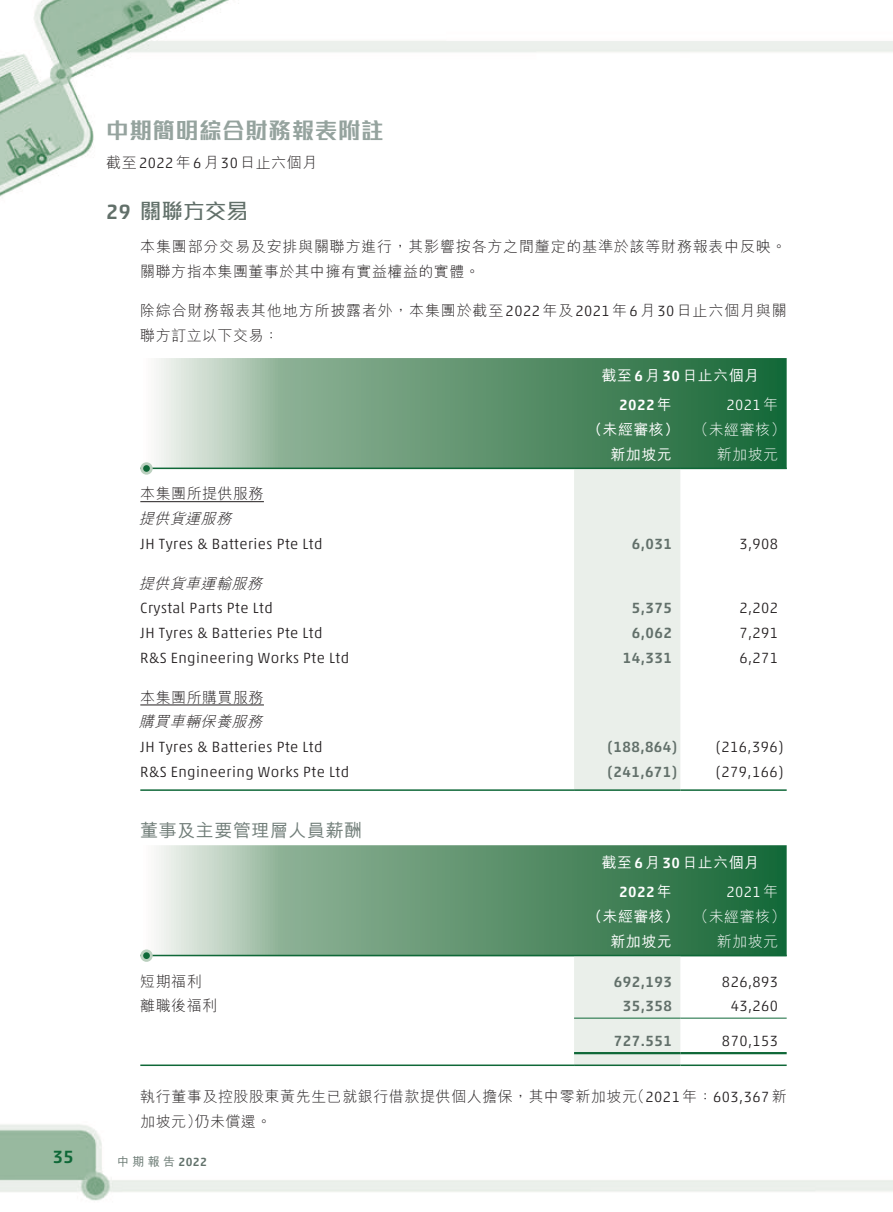
<style>
.page{position:relative;width:893px;height:1212px;background:#fff}
.page>*{position:absolute;margin:0;border:0;box-sizing:border-box;transform-origin:0 0}
.t1{font:700 22.5px "M Stiff Hei HK";letter-spacing:.03em;color:#95a39e}
._3__標題{font:500 21px "M Stiff Hei HK";letter-spacing:.03em;color:#62706a}
._3__標題-2{font:500 21px "Akko Pro";color:#62706a}
._4__副標題{font:500 18px "M Hei HK";letter-spacing:.03em;color:#6f7c77}
.t2{font:500 18px "Akko Pro";color:#0f6838}
._1__內文{font:300 15px "Akko Pro";letter-spacing:.03em;color:#231f20}
._1__內文-2{font:300 15px/24.8px "M Hei HK";letter-spacing:.055em;color:#231f20}
._1__內文-3{font:300 15px/24.8px "M Hei HK";letter-spacing:.035em;color:#231f20}
._1__內文-4{font:500 15px "Akko Pro";letter-spacing:.03em;color:#62706a}
._1__內文-5{font:500 15px "M Hei HK";letter-spacing:.03em;color:#fff}
._1__內文-6{font:italic 300 15px "M Hei HK";color:#231f20}
._1__內文-7{font:300 15px "M Hei HK";letter-spacing:.03em;color:#fff}
._1__內文-8{font:500 15px "Akko Pro";letter-spacing:.03em;color:#fff}
._1__內文-9{font:300 15px "Akko Pro";letter-spacing:.03em;color:#fff}
.t3{font:500 12px "M Hei HK";color:#62726b}
.s1{font-family:"Akko Pro"}
.s2{font-family:"M Hei HK"}
.s3{font-weight:700}
</style>
<div class="page">
<img style="left:0;top:0;width:892px;height:1201px">
<svg style="left:140px;top:358px;width:647px;height:110px"></svg>
<div style="left:574px;top:469px;width:106px;height:320px;background:#eaefea"></div>
<hr style="left:140px;top:468px;width:434px;height:1px;background:#0f6838">
<svg style="left:140px;top:462px;width:13px;height:13px"></svg>
<div style="left:143px;top:465px;width:7px;height:7px;background:#0f6838;border-radius:50%"></div>
<hr style="left:574px;top:468px;width:106px;height:1px;background:#0f6838">
<hr style="left:680px;top:468px;width:107px;height:1px;background:#0f6838">
<hr style="left:140px;top:501px;width:124px;height:1px;background:#231f20">
<hr style="left:140px;top:704px;width:124px;height:1px;background:#231f20">
<hr style="left:140px;top:789px;width:434px;height:2px;background:#0f6838">
<hr style="left:574px;top:789px;width:106px;height:2px;background:#0f6838">
<hr style="left:680px;top:789px;width:107px;height:2px;background:#0f6838">
<svg style="left:140px;top:845px;width:647px;height:110px"></svg>
<div style="left:574px;top:956px;width:106px;height:108px;background:#eaefea"></div>
<hr style="left:140px;top:955px;width:434px;height:1px;background:#0f6838">
<svg style="left:140px;top:949px;width:13px;height:13px"></svg>
<div style="left:143px;top:952px;width:7px;height:7px;background:#0f6838;border-radius:50%"></div>
<hr style="left:574px;top:955px;width:106px;height:1px;background:#0f6838">
<hr style="left:680px;top:955px;width:107px;height:1px;background:#0f6838">
<hr style="left:574px;top:1018px;width:106px;height:1px;background:#0f6838">
<hr style="left:680px;top:1018px;width:107px;height:1px;background:#0f6838">
<hr style="left:574px;top:1052px;width:106px;height:2px;background:#0f6838">
<hr style="left:680px;top:1052px;width:107px;height:2px;background:#0f6838">
<hr style="left:140px;top:1064px;width:434px;height:2px;background:#0f6838">
<hr style="left:574px;top:1064px;width:106px;height:2px;background:#0f6838">
<hr style="left:680px;top:1064px;width:107px;height:2px;background:#0f6838">
<p class="t2" style="left:53px;top:1146px;width:22px">35</p>
<h1 class="t1" style="left:106px;top:120px;width:279px">中期簡明綜合財務報表附註</h1>
<p class="_1__內文-3" style="left:106px;top:150px;width:212px">截至<span class="s1">2022</span>年<span class="s1">6</span>月<span class="s1">30</span>日止六個月</p>
<p class="_3__標題" style="left:140px;top:200px;width:109px">關聯方交易</p>
<p class="_3__標題-2" style="left:106px;top:199px;width:26px">29</p>
<p class="_1__內文-2" style="left:140px;top:234px;width:648px">本集團部分交易及安排與關聯方進行，其影響按各方之間釐定的基準於該等財務報表中反映。關聯方指本集團董事於其中擁有實益權益的實體。</p>
<p class="_1__內文-2" style="left:140px;top:298px;width:648px">除綜合財務報表其他地方所披露者外，本集團於截至<span class="s1">2022</span>年及<span class="s1">2021</span>年<span class="s1">6</span>月<span class="s1">30</span>日止六個月與關聯方訂立以下交易：</p>
<p class="_1__內文-5" style="left:602px;top:364px;width:159px">截至<span class="s1">6</span>月<span class="s1">30</span>日止六個月</p>
<p class="_1__內文-8" style="left:619px;top:396px;width:54px">2022<span class="s2">年</span></p>
<p class="_1__內文-5" style="left:587px;top:418px;width:94px"><span class="s3">（</span>未經審核<span class="s3">(</span></p>
<p class="_1__內文-9" style="left:726px;top:396px;width:53px">2021<span class="s2">年</span></p>
<p class="_1__內文-7" style="left:693px;top:422px;width:94px">（未經審核(</p>
<p class="_1__內文-7" style="left:717px;top:446px;width:63px">新加坡元</p>
<p class="_1__內文-5" style="left:610px;top:443px;width:63px">新加坡元</p>
<p class="_1__內文-3" style="left:140px;top:481px;width:125px">本集團所提供服務</p>
<p class="_1__內文-6" style="left:139px;top:511px;width:98px">提供貨運服務</p>
<p class="_1__內文" style="left:140px;top:535px;width:184px">JH Tyres &amp; Batteries Pte Ltd</p>
<p class="_1__內文-6" style="left:139px;top:575px;width:129px">提供貨車運輸服務</p>
<p class="_1__內文-4" style="left:632px;top:535px;width:42px">6,031</p>
<p class="_1__內文" style="left:739px;top:535px;width:40px">3,908</p>
<p class="_1__內文" style="left:140px;top:599px;width:134px">Crystal Parts Pte Ltd</p>
<p class="_1__內文-4" style="left:632px;top:599px;width:42px">5,375</p>
<p class="_1__內文" style="left:739px;top:599px;width:40px">2,202</p>
<p class="_1__內文" style="left:140px;top:624px;width:184px">JH Tyres &amp; Batteries Pte Ltd</p>
<p class="_1__內文-4" style="left:632px;top:624px;width:42px">6,062</p>
<p class="_1__內文" style="left:739px;top:624px;width:40px">7,291</p>
<p class="_1__內文" style="left:140px;top:649px;width:210px">&amp;R S Engineering Works Pte Ltd</p>
<p class="_1__內文-3" style="left:140px;top:685px;width:125px">本集團所購買服務</p>
<p class="_1__內文-6" style="left:139px;top:714px;width:129px">購買車輛保養服務</p>
<p class="_1__內文-4" style="left:623px;top:649px;width:50px">14,331</p>
<p class="_1__內文" style="left:739px;top:649px;width:40px">6,271</p>
<p class="_1__內文" style="left:140px;top:738px;width:184px">JH Tyres &amp; Batteries Pte Ltd</p>
<p class="_1__內文-4" style="left:608px;top:738px;width:71px">)188,864(</p>
<p class="_1__內文" style="left:716px;top:738px;width:69px">)216,396(</p>
<p class="_1__內文" style="left:140px;top:763px;width:210px">&amp;R S Engineering Works Pte Ltd</p>
<p class="_1__內文-4" style="left:608px;top:763px;width:71px">)241,671(</p>
<p class="_1__內文" style="left:716px;top:763px;width:69px">)279,166(</p>
<p class="_4__副標題" style="left:140px;top:817px;width:223px">董事及主要管理層人員薪酬</p>
<p class="_1__內文-5" style="left:602px;top:852px;width:159px">截至<span class="s1">6</span>月<span class="s1">30</span>日止六個月</p>
<p class="_1__內文-8" style="left:619px;top:883px;width:54px">2022<span class="s2">年</span></p>
<p class="_1__內文-5" style="left:587px;top:906px;width:94px"><span class="s3">（</span>未經審核<span class="s3">(</span></p>
<p class="_1__內文-9" style="left:726px;top:883px;width:53px">2021<span class="s2">年</span></p>
<p class="_1__內文-7" style="left:693px;top:909px;width:94px">（未經審核(</p>
<p class="_1__內文-7" style="left:717px;top:934px;width:63px">新加坡元</p>
<p class="_1__內文-5" style="left:610px;top:930px;width:63px">新加坡元</p>
<p class="_1__內文-3" style="left:140px;top:968px;width:63px">短期福利</p>
<p class="_1__內文-4" style="left:614px;top:972px;width:59px">692,193</p>
<p class="_1__內文" style="left:722px;top:972px;width:58px">826,893</p>
<p class="_1__內文-3" style="left:140px;top:993px;width:78px">離職後福利</p>
<p class="_1__內文-4" style="left:623px;top:997px;width:50px">35,358</p>
<p class="_1__內文" style="left:731px;top:997px;width:49px">43,260</p>
<p class="_1__內文-4" style="left:614px;top:1031px;width:59px">727.551</p>
<p class="_1__內文" style="left:722px;top:1031px;width:58px">870,153</p>
<p class="_1__內文" style="left:630px;top:1088px;width:158px"><span class="s2">（</span>2021<span class="s2">年：</span>603,367<span class="s2">新</span></p>
<p class="_1__內文-3" style="left:195px;top:1084px;width:444px;text-indent:-54px">執行董事及控股股東黃先生已就銀行借款提供個人擔保，其中零新加坡元仍未償還。</p>
<p class="_1__內文-3" style="left:140px;top:1108px;width:63px">加坡元）</p>
<p class="t3" style="left:117px;top:1153px;width:91px">中期報告 <span class="s1">2022</span></p>
</div>
